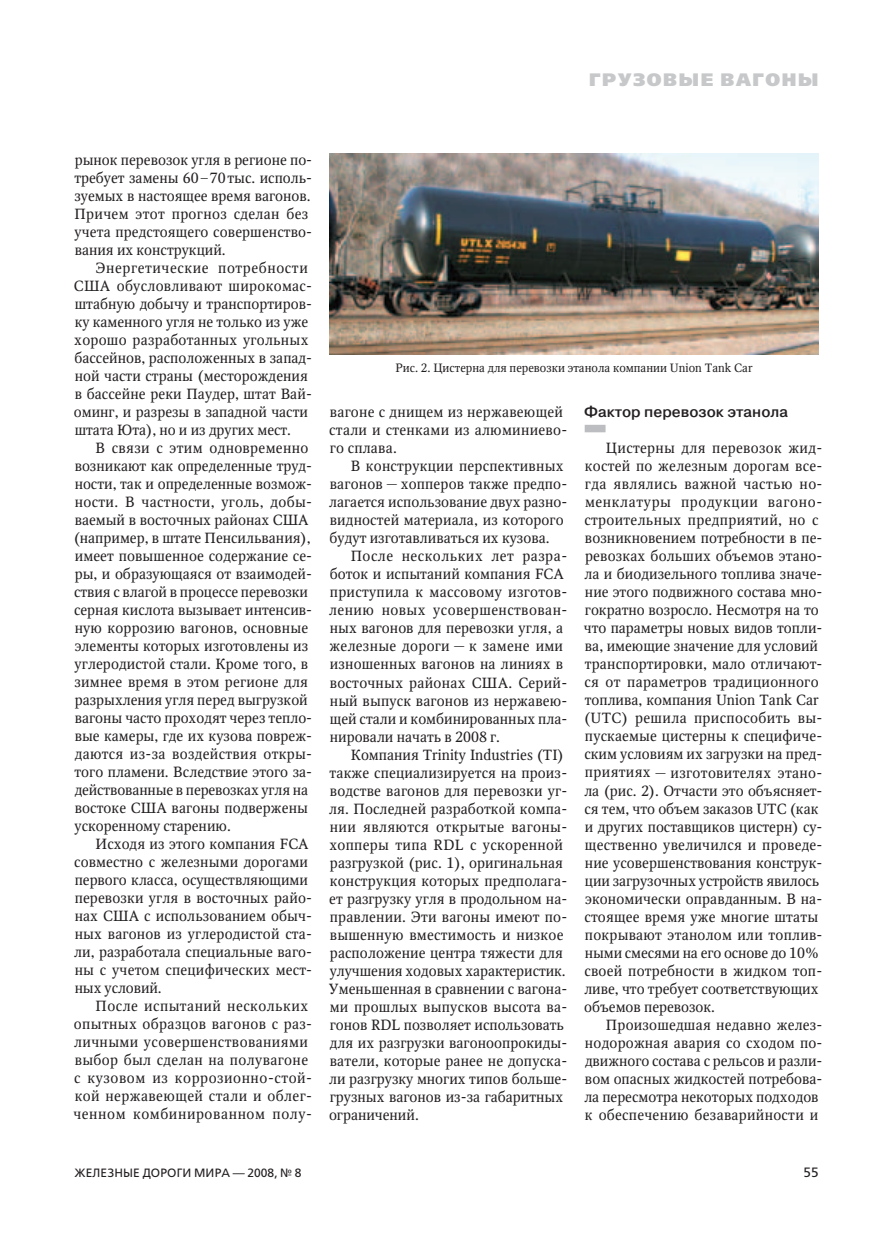
<style>
.page{position:relative;width:893px;height:1234px;background:#fff}
.page>*{position:absolute;margin:0;border:0;box-sizing:border-box;transform-origin:0 0}
.t1{font:800 18px "Free Set";letter-spacing:.09em;color:#c7c8ca}
.t2{font:500 15px "Pragmatica";color:#231f20}
.t3{font:14.7px/18px "Octava";letter-spacing:.005em;color:#231f20}
.t4{font:14.7px/18px "Octava";letter-spacing:.03em;color:#231f20}
.t5{font:13.5px "Free Set";color:#231f20}
.t6{font:12px "Octava";color:#231f20}
.t7{font:12px "Free Set";letter-spacing:.01em;color:#231f20}
</style>
<div class="page">
<div style="left:585px;top:424px;width:21px;height:8px;background:#bcbdc0"></div>
<img style="left:330px;top:153px;width:489px;height:201px">
<p class="t1" style="left:589px;top:68px;width:231px">Грузовые вагоны</p>
<p class="t3" style="left:74px;top:151px;width:239px">рынок перевозок угля в регионе по‑ требует замены 60–70тыс. исполь‑ зуемых в настоящее время вагонов.<br>Причем этот прогноз сделан без учета предстоящего совершенство‑ вания их конструкций.</p>
<p class="t3" style="left:74px;top:259px;width:240px;text-indent:22px">Энергетические потребности<br>США обусловливают широкомас‑ штабную добычу и транспортиров‑ ку каменного угля не только из уже хорошо разработанных угольных бассейнов, расположенных в запад‑ ной части страны (месторождения в бассейне реки Паудер, штат Вай‑ оминг, и разрезы в западной части штата Юта), но и из других мест.</p>
<p class="t3" style="left:74px;top:439px;width:240px;text-indent:22px">В связи с этим одновременно возникают как определенные труд‑ ности, так и определенные возмож‑ ности. В частности, уголь, добы‑ ваемый в восточных районах США (например, в штате Пенсильвания), имеет повышенное содержание се‑ ры, и образующаяся от взаимодей‑ ствия с влагой в процессе перевозки серная кислота вызывает интенсив‑ ную коррозию вагонов, основные элементы которых изготовлены из углеродистой стали. Кроме того, в зимнее время в этом регионе для разрыхления угля перед выгрузкой вагоны часто проходят через тепло‑ вые камеры, где их кузова повреж‑ даются из‑за воздействия откры‑ того пламени. Вследствие этого за‑ действованные в перевозках угля на востоке США вагоны подвержены ускоренному старению.</p>
<p class="t3" style="left:74px;top:835px;width:240px;text-indent:22px">Исходя из этого компания FCA совместно с железными дорогами первого класса, осуществляющими перевозки угля в восточных райо‑ нах США с использованием обыч‑ ных вагонов из углеродистой ста‑ ли, разработала специальные ваго‑ ны с учетом специфических мест‑ ных условий.</p>
<p class="t4" style="left:74px;top:996px;width:240px;text-indent:22px">После испытаний нескольких опытных образцов вагонов с раз‑ личными усовершенствованиями выбор был сделан на полувагоне с кузовом из коррозионно-стой‑ кой нержавеющей стали и облег‑ ченном комбинированном полу‑</p>
<p class="t6" style="left:395px;top:360px;width:359px">Рис. 2. Цистерна для перевозки этанола компании Union Tank Car</p>
<p class="t3" style="left:329px;top:402px;width:240px">вагоне с днищем из нержавеющей стали и стенками из алюминиево‑ го сплава.</p>
<p class="t3" style="left:329px;top:456px;width:240px;text-indent:22px">В конструкции перспективных вагонов — хопперов также предпо‑ лагается использование двух разно‑ видностей материала, из которого будут изготавливаться их кузова.</p>
<p class="t3" style="left:329px;top:547px;width:240px;text-indent:22px">После нескольких лет разра‑ боток и испытаний компания FCA приступила к массовому изготов‑ лению новых усовершенствован‑ ных вагонов для перевозки угля, а железные дороги — к замене ими изношенных вагонов на линиях в восточных районах США. Серий‑ ный выпуск вагонов из нержавею‑ щей стали и комбинированных пла‑ нировали начать в 2008 г.</p>
<p class="t3" style="left:329px;top:745px;width:240px;text-indent:22px">Компания Trinity Industries (TI) также специализируется на произ‑ водстве вагонов для перевозки уг‑ ля. Последней разработкой компа‑ нии являются открытые вагоны&shy;хопперы типа RDL с ускоренной разгрузкой (рис. 1), оригинальная конструкция которых предполага‑ ет разгрузку угля в продольном на‑ правлении. Эти вагоны имеют по‑ вышенную вместимость и низкое расположение центра тяжести для улучшения ходовых характеристик.<br>Уменьшенная в сравнении с вагона‑ ми прошлых выпусков высота ва‑ гонов RDL позволяет использовать для их разгрузки вагоноопрокиды‑ ватели, которые ранее не допуска‑ ли разгрузку многих типов больше‑ грузных вагонов из‑за габаритных ограничений.</p>
<p class="t2" style="left:584px;top:402px;width:205px">Фактор перевозок этанола</p>
<p class="t3" style="left:584px;top:439px;width:240px;text-indent:22px">Цистерны для перевозок жид‑ костей по железным дорогам все‑ гда являлись важной частью но‑ менклатуры продукции вагоно‑ строительных предприятий, но с возникновением потребности в пе‑ ревозках больших объемов этано‑ ла и биодизельного топлива значе‑ ние этого подвижного состава мно‑ гократно возросло. Несмотря на то что параметры новых видов топли‑ ва, имеющие значение для условий транспортировки, мало отличают‑ ся от параметров традиционного топлива, компания Union Tank Car (UTC) решила приспособить вы‑ пускаемые цистерны к специфиче‑ ским условиям их загрузки на пред‑ приятиях — изготовителях этано‑ ла (рис. 2). Отчасти это объясняет‑ ся тем, что объем заказов UTC (как и других поставщиков цистерн) су‑ щественно увеличился и проведе‑ ние усовершенствования конструк‑ ции загрузочных устройств явилось экономически оправданным. В на‑ стоящее время уже многие штаты покрывают этанолом или топлив‑ ными смесями на его основе до 10% своей потребности в жидком топ‑ ливе, что требует соответствующих объемов перевозок.</p>
<p class="t3" style="left:584px;top:1015px;width:240px;text-indent:22px">Произошедшая недавно желез‑ нодорожная авария со сходом по‑ движного состава с рельсов и разли‑ вом опасных жидкостей потребова‑ ла пересмотра некоторых подходов к обеспечению безаварийности и</p>
<p class="t7" style="left:74px;top:1165px;width:229px">Железные дороги мира — 2008, № 8</p>
<p class="t5" style="left:804px;top:1163px;width:17px">55</p>
</div>
